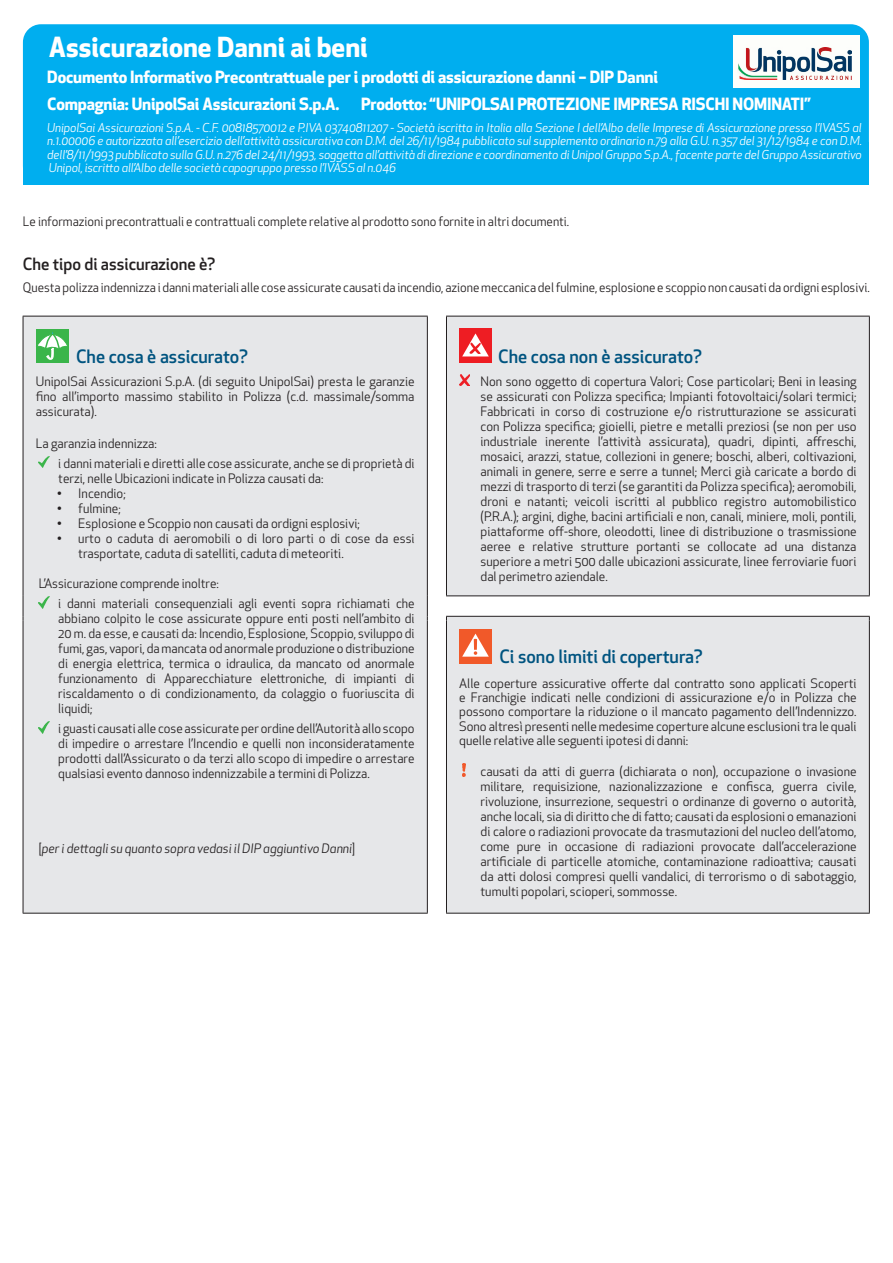
<style>
.page{position:relative;width:893px;height:1263px;background:#fff}
.page>*{position:absolute;margin:0;border:0;box-sizing:border-box;transform-origin:0 0}
.t1{font:700 27px "Apex New";color:#fff}
.t2{font:500 18px "Apex New";color:#005480}
.t3{font:700 16.5px/26.5px "Apex New";letter-spacing:-.01em;color:#fff}
.t4{font:500 16.5px "Apex New";color:#231f20}
.t5{font:12.75px/15px "Apex New";color:#231f20;text-align:justify}
.t6{font:italic 12.75px "Apex New";color:#231f20}
.t7{font:italic 12px/13.5px "Apex New";letter-spacing:-.01em;color:#fff;text-align:justify}
.s1{font-style:normal}
</style>
<div class="page">
<div style="left:23px;top:143px;width:846px;height:42px;background:#00aeef"></div>
<div style="left:23px;top:24px;width:846px;height:160px;background:#00aeef;border-radius:18px"></div>
<div style="left:24px;top:317px;width:845px;height:596px;background:#e6e7e9"></div>
<hr style="left:23px;top:913px;width:405px;height:1px;background:#231f20">
<hr style="left:446px;top:913px;width:424px;height:1px;background:#231f20">
<div style="left:428px;top:618px;width:18px;height:6px;background:#fff"></div>
<hr style="left:23px;top:316px;width:405px;height:1px;background:#231f20">
<hr style="left:23px;top:316px;width:1px;height:280px;background:#231f20">
<hr style="left:427px;top:316px;width:1px;height:280px;background:#231f20">
<svg style="left:23px;top:596px;width:1px;height:25px"></svg>
<svg style="left:427px;top:596px;width:1px;height:25px"></svg>
<hr style="left:23px;top:621px;width:1px;height:292px;background:#231f20">
<hr style="left:427px;top:621px;width:1px;height:292px;background:#231f20">
<hr style="left:446px;top:316px;width:424px;height:1px;background:#231f20">
<hr style="left:446px;top:316px;width:1px;height:279px;background:#231f20">
<hr style="left:869px;top:316px;width:1px;height:279px;background:#231f20">
<hr style="left:446px;top:595px;width:424px;height:1px;background:#231f20">
<hr style="left:446px;top:616px;width:424px;height:1px;background:#231f20">
<hr style="left:446px;top:621px;width:1px;height:292px;background:#231f20">
<hr style="left:869px;top:621px;width:1px;height:292px;background:#231f20">
<div style="left:36px;top:329px;width:32px;height:34px;background:#3ab54a"></div>
<svg style="left:38px;top:331px;width:29px;height:29px"></svg>
<svg style="left:39px;top:456px;width:11px;height:12px"></svg>
<svg style="left:39px;top:596px;width:11px;height:12px"></svg>
<svg style="left:39px;top:721px;width:11px;height:12px"></svg>
<div style="left:459px;top:329px;width:32px;height:34px;background:#ee1d23"></div>
<svg style="left:462px;top:333px;width:27px;height:23px"></svg>
<svg style="left:459px;top:374px;width:11px;height:11px"></svg>
<div style="left:459px;top:629px;width:33px;height:34px;background:#f15929"></div>
<svg style="left:462px;top:634px;width:27px;height:23px"></svg>
<svg style="left:462px;top:763px;width:4px;height:13px"></svg>
<div style="left:733px;top:36px;width:127px;height:52px;background:#fdfefb"></div>
<img style="left:738px;top:47px;width:114px;height:33px">
<h1 class="t1" style="left:49px;top:27px;width:320px">Assicurazione Danni ai beni</h1>
<p class="t3" style="left:47px;top:63px;width:612px">Documento Informativo Precontrattuale per i prodotti di assicurazione danni – DIP Danni<br>Compagnia: UnipolSai Assicurazioni S.p.A.</p>
<p class="t3" style="left:361px;top:90px;width:451px">Prodotto: “UNIPOLSAI PROTEZIONE IMPRESA RISCHI NOMINATI”</p>
<p class="t7" style="left:47px;top:120px;width:816px">UnipolSai Assicurazioni S.p.A. - C.F. 00818570012 e P.IVA 03740811207 - Società iscritta in Italia alla Sezione I dell’Albo delle Imprese di Assicurazione presso l’IVASS al n.1.00006 e autorizzata all’esercizio dell’attività assicurativa con D.M. del 26/11/1984 pubblicato sul supplemento ordinario n.79 alla G.U. n.357 del 31/12/1984 e con D.M. dell’8/11/1993 pubblicato sulla G.U. n.276 del 24/11/1993, soggetta all’attività di direzione e coordinamento di Unipol Gruppo S.p.A., facente parte del Gruppo Assicurativo Unipol, iscritto all’Albo delle società capogruppo presso l’IVASS al n.046</p>
<p class="t5" style="left:23px;top:214px;width:548px">Le informazioni precontrattuali e contrattuali complete relative al prodotto sono fornite in altri documenti.</p>
<p class="t4" style="left:23px;top:253px;width:194px">Che tipo di assicurazione è?</p>
<p class="t5" style="left:23px;top:280px;width:848px">Questa polizza indennizza i danni materiali alle cose assicurate causati da incendio, azione meccanica del fulmine, esplosione e scoppio non causati da ordigni esplosivi.</p>
<h2 class="t2" style="left:76px;top:344px;width:173px">Che cosa è assicurato?</h2>
<p class="t5" style="left:36px;top:374px;width:380px">UnipolSai Assicurazioni S.p.A. (di seguito UnipolSai) presta le garanzie fino all’importo massimo stabilito in Polizza (c.d. massimale/somma assicurata).</p>
<p class="t5" style="left:58px;top:433px;width:358px;line-height:20.2px;text-indent:-22px">La garanzia indennizza:<br>i danni materiali e diretti alle cose assicurate, anche se di proprietà di</p>
<p class="t5" style="left:58px;top:471px;width:267px">terzi, nelle Ubicazioni indicate in Polizza causati da:</p>
<p class="t5" style="left:57px;top:486px;width:70px">• Incendio;</p>
<p class="t5" style="left:57px;top:501px;width:65px">• fulmine;</p>
<p class="t5" style="left:57px;top:516px;width:304px">• Esplosione e Scoppio non causati da ordigni esplosivi;</p>
<p class="t5" style="left:78px;top:531px;width:338px;text-indent:-21px">• urto o caduta di aeromobili o di loro parti o di cose da essi trasportate, caduta di satelliti, caduta di meteoriti.</p>
<p class="t5" style="left:58px;top:573px;width:358px;line-height:20.2px;text-indent:-20px">L’Assicurazione comprende inoltre:<br>i danni materiali consequenziali agli eventi sopra richiamati che</p>
<p class="t5" style="left:58px;top:611px;width:358px">abbiano colpito le cose assicurate oppure enti posti nell’ambito di 20 m. da esse, e causati da: Incendio, Esplosione, Scoppio, sviluppo di fumi, gas, vapori, da mancata od anormale produzione o distribuzione di energia elettrica, termica o idraulica, da mancato od anormale funzionamento di Apparecchiature elettroniche, di impianti di riscaldamento o di condizionamento, da colaggio o fuoriuscita di liquidi;</p>
<p class="t5" style="left:58px;top:721px;width:358px">i guasti causati alle cose assicurate per ordine dell’Autorità allo scopo di impedire o arrestare l’Incendio e quelli non inconsideratamente prodotti dall’Assicurato o da terzi allo scopo di impedire o arrestare qualsiasi evento dannoso indennizzabile a termini di Polizza.</p>
<p class="t6" style="left:39px;top:841px;width:318px"><span class="s1">[</span>per i dettagli su quanto sopra vedasi il DIP aggiuntivo Danni<span class="s1">]</span></p>
<h2 class="t2" style="left:498px;top:344px;width:205px">Che cosa non è assicurato?</h2>
<p class="t5" style="left:480px;top:374px;width:378px">Non sono oggetto di copertura Valori; Cose particolari; Beni in leasing se assicurati con Polizza specifica; Impianti fotovoltaici/solari termici; Fabbricati in corso di costruzione e/o ristrutturazione se assicurati con Polizza specifica; gioielli, pietre e metalli preziosi (se non per uso industriale inerente l’attività assicurata), quadri, dipinti, affreschi, mosaici, arazzi, statue, collezioni in genere; boschi, alberi, coltivazioni, animali in genere, serre e serre a tunnel; Merci già caricate a bordo di mezzi di trasporto di terzi (se garantiti da Polizza specifica); aeromobili, droni e natanti; veicoli iscritti al pubblico registro automobilistico (P.R.A.); argini, dighe, bacini artificiali e non, canali, miniere, moli, pontili, piattaforme off-shore, oleodotti, linee di distribuzione o trasmissione aeree e relative strutture portanti se collocate ad una distanza superiore a metri 500 dalle ubicazioni assicurate, linee ferroviarie fuori dal perimetro aziendale.</p>
<h2 class="t2" style="left:499px;top:644px;width:205px">Ci sono limiti di copertura?</h2>
<p class="t5" style="left:459px;top:676px;width:399px;line-height:14.2px">Alle coperture assicurative offerte dal contratto sono applicati Scoperti e Franchigie indicati nelle condizioni di assicurazione e/o in Polizza che possono comportare la riduzione o il mancato pagamento dell’Indennizzo.<br>Sono altresì presenti nelle medesime coperture alcune esclusioni tra le quali quelle relative alle seguenti ipotesi di danni:</p>
<p class="t5" style="left:480px;top:764px;width:378px">causati da atti di guerra (dichiarata o non), occupazione o invasione militare, requisizione, nazionalizzazione e confisca, guerra civile, rivoluzione, insurrezione, sequestri o ordinanze di governo o autorità, anche locali, sia di diritto che di fatto; causati da esplosioni o emanazioni di calore o radiazioni provocate da trasmutazioni del nucleo dell’atomo, come pure in occasione di radiazioni provocate dall’accelerazione artificiale di particelle atomiche, contaminazione radioattiva; causati da atti dolosi compresi quelli vandalici, di terrorismo o di sabotaggio, tumulti popolari, scioperi, sommosse.</p>
</div>
